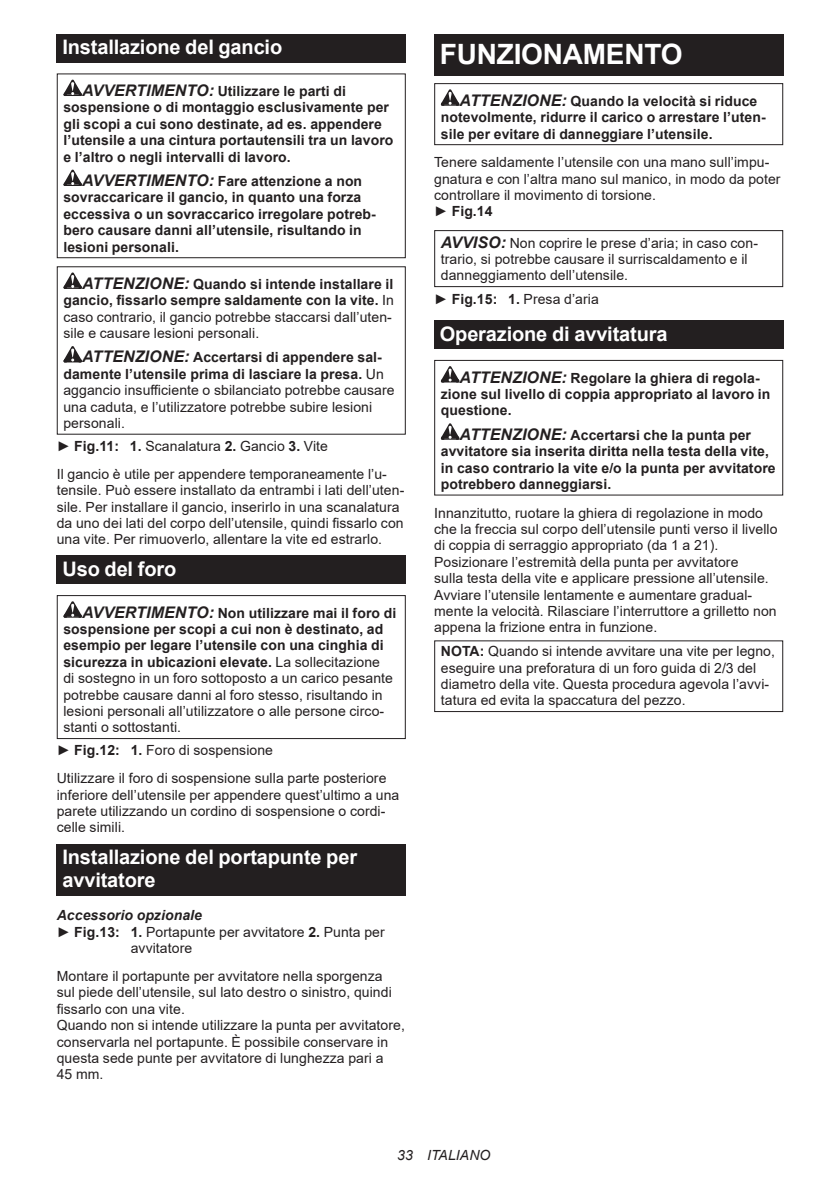
<style>
.page{position:relative;width:840px;height:1191px;background:#fff}
.page>*{position:absolute;margin:0;border:0;box-sizing:border-box;transform-origin:0 0}
.t1{font:700 28px "Arial";letter-spacing:-.01em;color:#fff}
.t2{font:700 20px/23.4px "Arial";letter-spacing:-.01em;color:#fff}
.t3{font:14px/16.4px "Arial";letter-spacing:.005em;color:#231f20}
.t4{font:700 14px/16.4px "Arial";letter-spacing:.005em;color:#231f20}
.t5{font:italic 700 14px "Arial";letter-spacing:.005em;color:#231f20}
.t6{font:italic 14px "Arial";letter-spacing:.005em;color:#231f20}
.s1{font-style:italic;font-size:16px}
.s2{font-weight:700;font-style:italic;font-size:16px}
.s3{font-weight:700}
</style>
<div class="page">
<div style="left:57px;top:34px;width:348px;height:29px;background:#231f20"></div>
<svg style="left:63px;top:80px;width:19px;height:16px"></svg>
<svg style="left:63px;top:170px;width:19px;height:16px"></svg>
<div style="left:57px;top:73px;width:348px;height:185px;border:1px solid #231f20"></div>
<svg style="left:63px;top:272px;width:19px;height:17px"></svg>
<svg style="left:63px;top:346px;width:19px;height:16px"></svg>
<div style="left:57px;top:555px;width:348px;height:29px;background:#231f20"></div>
<svg style="left:63px;top:601px;width:19px;height:16px"></svg>
<div style="left:57px;top:595px;width:348px;height:144px;border:1px solid #231f20"></div>
<div style="left:57px;top:843px;width:348px;height:52px;background:#231f20"></div>
<div style="left:434px;top:34px;width:348px;height:41px;background:#231f20"></div>
<svg style="left:440px;top:89px;width:19px;height:17px"></svg>
<div style="left:434px;top:83px;width:348px;height:62px;border:1px solid #231f20"></div>
<div style="left:434px;top:230px;width:348px;height:57px;border:1px solid #231f20"></div>
<div style="left:434px;top:320px;width:348px;height:29px;background:#231f20"></div>
<svg style="left:440px;top:366px;width:19px;height:16px"></svg>
<svg style="left:440px;top:423px;width:19px;height:17px"></svg>
<div style="left:434px;top:360px;width:348px;height:135px;border:1px solid #231f20"></div>
<div style="left:434px;top:640px;width:348px;height:72px;border:1px solid #231f20"></div>
<h2 class="t2" style="left:62px;top:36px;width:221px">Installazione del gancio</h2>
<p class="t4" style="left:63px;top:83px;width:331px;text-indent:19px"><span class="s1">AVVERTIMENTO:</span> Utilizzare le parti di sospensione o di montaggio esclusivamente per gli scopi a cui sono destinate, ad es. appendere l’utensile a una cintura portautensili tra un lavoro e l’altro o negli intervalli di lavoro.</p>
<p class="t4" style="left:63px;top:173px;width:314px;text-indent:19px"><span class="s1">AVVERTIMENTO:</span> Fare attenzione a non sovraccaricare il gancio, in quanto una forza eccessiva o un sovraccarico irregolare potreb&shy;bero causare danni all’utensile, risultando in lesioni personali.</p>
<p class="t3" style="left:63px;top:276px;width:332px;text-indent:19px"><span class="s2">ATTENZIONE:</span> <span class="s3">Quando si intende installare il gancio, fissarlo sempre saldamente con la vite.</span> In caso contrario, il gancio potrebbe staccarsi dall’uten&shy;sile e causare lesioni personali.</p>
<p class="t3" style="left:63px;top:349px;width:332px;text-indent:19px"><span class="s2">ATTENZIONE:</span> <span class="s3">Accertarsi di appendere sal&shy;damente l’utensile prima di lasciare la presa.</span> Un aggancio insufficiente o sbilanciato potrebbe causare una caduta, e l’utilizzatore potrebbe subire lesioni personali.</p>
<p class="t3" style="left:57px;top:432px;width:331px;line-height:27.8px">► <span class="s3">Fig.11: 1.</span> Scanalatura <span class="s3">2.</span> Gancio <span class="s3">3.</span> Vite<br>Il gancio è utile per appendere temporaneamente l’u-</p>
<p class="t3" style="left:57px;top:482px;width:349px">tensile. Può essere installato da entrambi i lati dell’uten&shy;sile. Per installare il gancio, inserirlo in una scanalatura da uno dei lati del corpo dell’utensile, quindi fissarlo con una vite. Per rimuoverlo, allentare la vite ed estrarlo.</p>
<h2 class="t2" style="left:62px;top:557px;width:115px">Uso del foro</h2>
<p class="t3" style="left:63px;top:604px;width:334px;text-indent:19px"><span class="s2">AVVERTIMENTO:</span> <span class="s3">Non utilizzare mai il foro di sospensione per scopi a cui non è destinato, ad esempio per legare l’utensile con una cinghia di sicurezza in ubicazioni elevate.</span> La sollecitazione<br>di sostegno in un foro sottoposto a un carico pesante potrebbe causare danni al foro stesso, risultando in lesioni personali all’utilizzatore o alle persone circo&shy;stanti o sottostanti.</p>
<p class="t3" style="left:57px;top:736px;width:331px;line-height:27.8px">► <span class="s3">Fig.12: 1.</span> Foro di sospensione<br>Utilizzare il foro di sospensione sulla parte posteriore</p>
<p class="t3" style="left:57px;top:786px;width:344px">inferiore dell’utensile per appendere quest’ultimo a una parete utilizzando un cordino di sospensione o cordi&shy;celle simili.</p>
<h2 class="t2" style="left:62px;top:845px;width:296px">Installazione del portapunte per avvitatore</h2>
<p class="t5" style="left:57px;top:906px;width:147px">Accessorio opzionale</p>
<p class="t3" style="left:57px;top:923px;width:329px">► <span class="s3">Fig.13: 1.</span> Portapunte per avvitatore <span class="s3">2.</span> Punta per</p>
<p class="t3" style="left:131px;top:940px;width:63px">avvitatore</p>
<p class="t3" style="left:57px;top:967px;width:349px">Montare il portapunte per avvitatore nella sporgenza<br>sul piede dell’utensile, sul lato destro o sinistro, quindi fissarlo con una vite.<br>Quando non si intende utilizzare la punta per avvitatore, conservarla nel portapunte. È possibile conservare in questa sede punte per avvitatore di lunghezza pari a<br>45 mm.</p>
<h1 class="t1" style="left:439px;top:34px;width:244px">FUNZIONAMENTO</h1>
<p class="t4" style="left:440px;top:93px;width:326px;text-indent:19px"><span class="s1">ATTENZIONE:</span> Quando la velocità si riduce notevolmente, ridurre il carico o arrestare l’uten&shy;sile per evitare di danneggiare l’utensile.</p>
<p class="t3" style="left:434px;top:154px;width:348px">Tenere saldamente l’utensile con una mano sull’impu&shy;gnatura e con l’altra mano sul manico, in modo da poter controllare il movimento di torsione.<br>► <span class="s3">Fig.14</span></p>
<p class="t3" style="left:440px;top:234px;width:318px"><span class="s2">AVVISO:</span> Non coprire le prese d’aria; in caso con&shy;trario, si potrebbe causare il surriscaldamento e il danneggiamento dell’utensile.</p>
<p class="t3" style="left:434px;top:290px;width:166px">► <span class="s3">Fig.15: 1.</span> Presa d’aria</p>
<h2 class="t2" style="left:439px;top:322px;width:229px">Operazione di avvitatura</h2>
<p class="t4" style="left:440px;top:369px;width:331px;text-indent:19px"><span class="s1">ATTENZIONE:</span> Regolare la ghiera di regola&shy;zione sul livello di coppia appropriato al lavoro in questione.</p>
<p class="t4" style="left:440px;top:427px;width:336px;text-indent:19px"><span class="s1">ATTENZIONE:</span> Accertarsi che la punta per avvitatore sia inserita diritta nella testa della vite, in caso contrario la vite e/o la punta per avvitatore potrebbero danneggiarsi.</p>
<p class="t3" style="left:434px;top:504px;width:345px">Innanzitutto, ruotare la ghiera di regolazione in modo che la freccia sul corpo dell’utensile punti verso il livello di coppia di serraggio appropriato (da 1 a 21).<br>Posizionare l’estremità della punta per avvitatore<br>sulla testa della vite e applicare pressione all’utensile.<br>Avviare l’utensile lentamente e aumentare gradual&shy;mente la velocità. Rilasciare l’interruttore a grilletto non appena la frizione entra in funzione.</p>
<p class="t3" style="left:440px;top:643px;width:335px"><span class="s3">NOTA:</span> Quando si intende avvitare una vite per legno, eseguire una preforatura di un foro guida di 2/3 del diametro della vite. Questa procedura agevola l’avvi&shy;tatura ed evita la spaccatura del pezzo.</p>
<p class="t6" style="left:397px;top:1146px;width:95px">33 ITALIANO</p>
</div>
